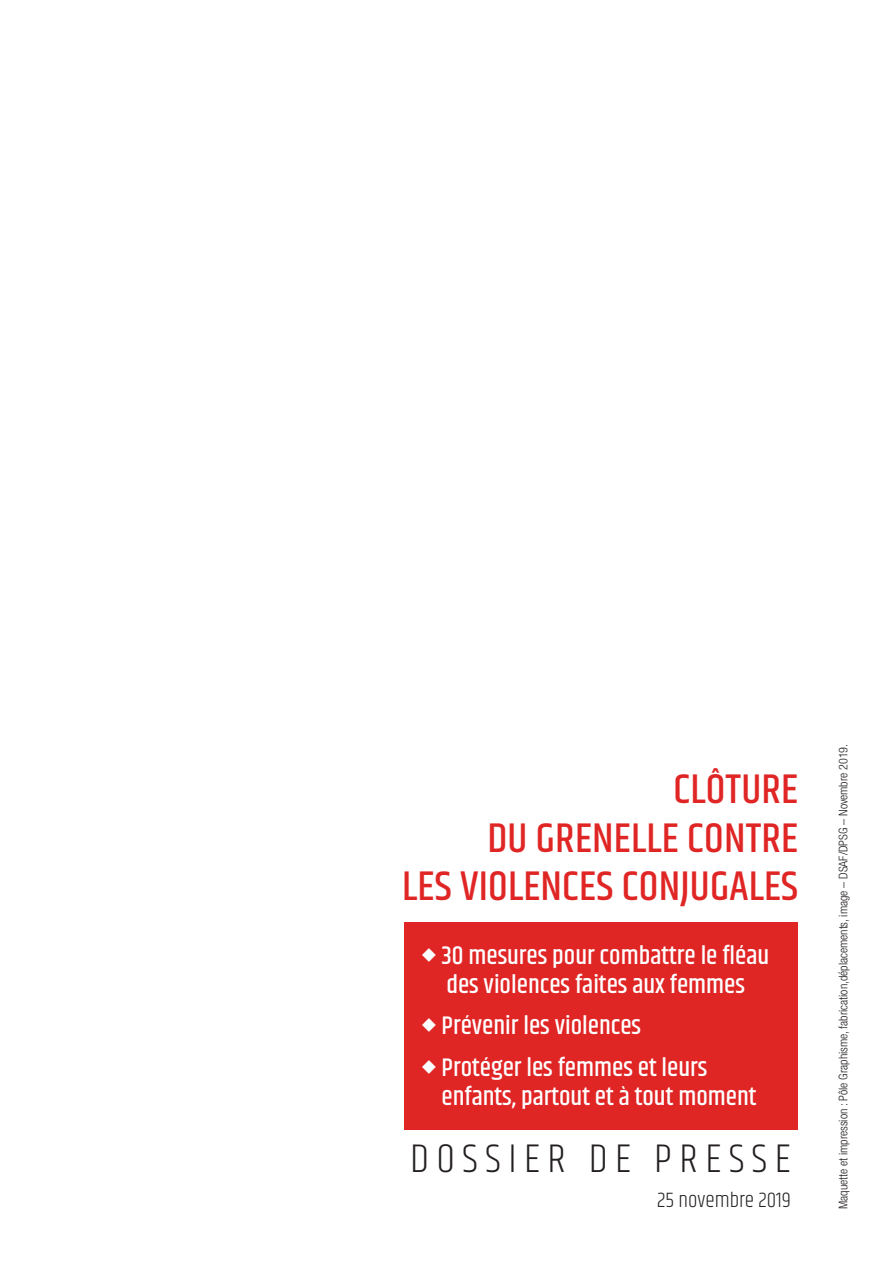
<style>
.page{position:relative;width:893px;height:1263px;background:#fff}
.page>*{position:absolute;margin:0;border:0;box-sizing:border-box;transform-origin:0 0}
.t1{font:500 42.15px/48.3px "Khand";letter-spacing:.005em;color:#e02525;text-align:right}
.t2{font:300 41.25px "Khand";letter-spacing:.18em;color:#231f20}
.t3{font:500 25.8px/28.7px "Khand";color:#fff;text-align:center}
.t4{font:300 21.3px "Khand";color:#231f20}
.t5{font:300 condensed 12px "Helvetica Neue LT Com";color:#231f20}
</style>
<div class="page">
<div style="left:404px;top:922px;width:393px;height:208px;background:#e02525"></div>
<h1 class="t1" style="left:402px;top:767px;width:398px">Clôture<br>du Grenelle Contre<br>les violenCes ConjuGales</h1>
<p class="t3" style="left:421px;top:942px;width:350px">◆ 30 mesures pour combattre le fléau des violences faites aux femmes</p>
<p class="t3" style="left:421px;top:1013px;width:222px">◆ Prévenir les violences</p>
<p class="t3" style="left:441px;top:1054px;width:317px;text-align:left;text-indent:-21px">◆ Protéger les femmes et leurs enfants, partout et à tout moment</p>
<h2 class="t2" style="left:410px;top:1143px;width:382px">DOSSIER DE PRESSE</h2>
<p class="t4" style="left:657px;top:1192px;width:135px">25 novembre 2019</p>
<p class="t5" style="left:839px;top:1209px;width:466px;rotate:-90deg">Maquette et impression : Pôle Graphisme, fabrication,déplacements, image – DSAF/DPSG – Novembre 2019.</p>
</div>
